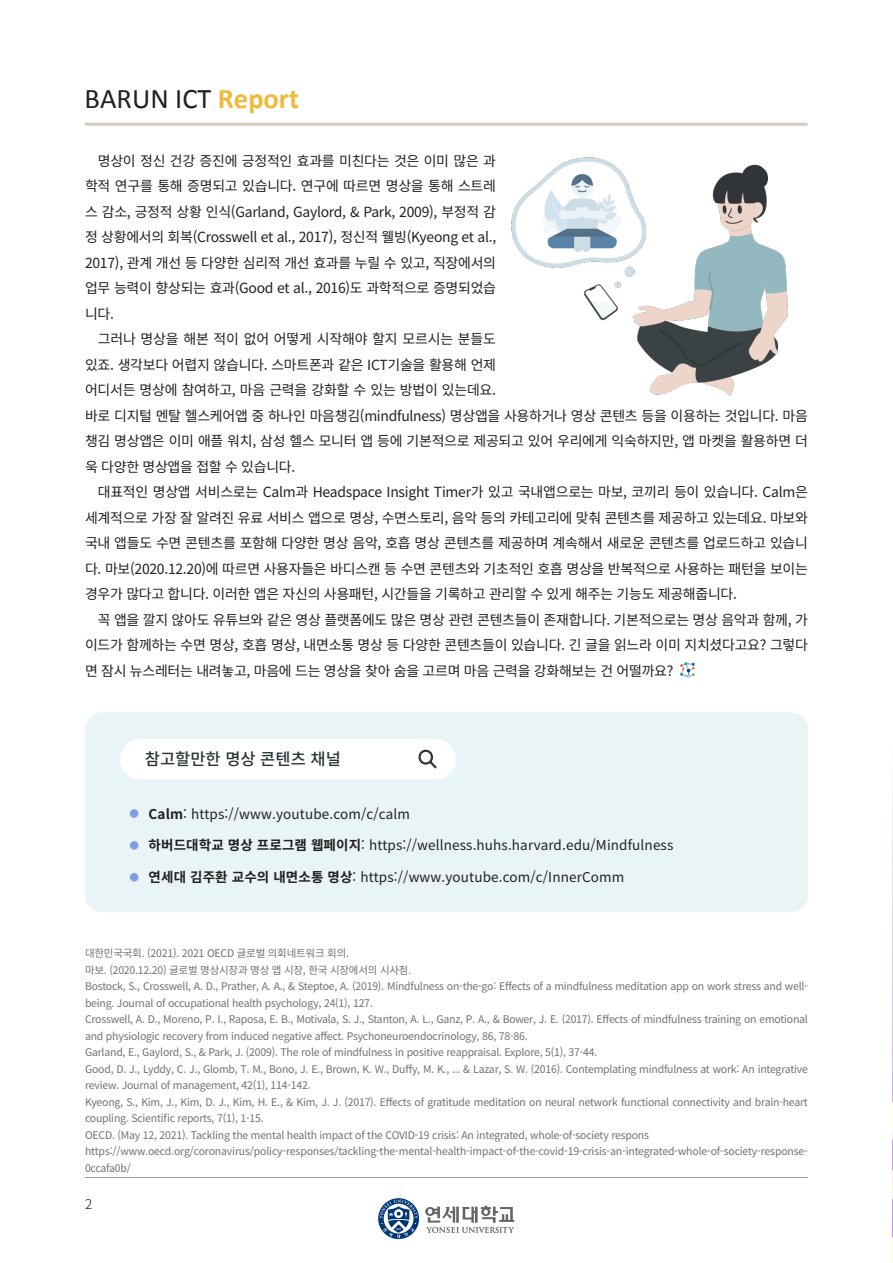
<style>
.page{position:relative;width:893px;height:1263px;background:#fff}
.page>*{position:absolute;margin:0;border:0;box-sizing:border-box;transform-origin:0 0}
.category_title{font:28.5px "Calibri";color:#231f20}
.국문_본문{font:500 16.5px "Noto Sans CJ Kkr";color:#2b3638}
.국문_본문-2{font:13.95px/25.5px "Noto Sans CJ Kkr";letter-spacing:-.02em;color:#231f20;text-align:justify}
.국문_본문-3{font:13.5px "Noto Sans CJ Kkr";letter-spacing:.01em;color:#231f20}
.t1{font:300 13.5px "Noto Sans CJ Kkr";color:#231f20}
.국문_ref{font:10.5px/16.5px "Noto Sans CJ Kkr";letter-spacing:-.02em;color:#717174}
.s1{font-weight:700;color:#f0ba38}
.s2{font-weight:700}
</style>
<div class="page">
<hr style="left:85px;top:1177px;width:723px;height:1px;background:#939598">
<div style="left:85px;top:712px;width:723px;height:200px;background:#e9f4f7;border-radius:17px"></div>
<img style="left:892px;top:788px;width:1px;height:475px">
<svg style="left:425px;top:1206px;width:89px;height:27px"></svg>
<svg style="left:378px;top:1197px;width:42px;height:43px"></svg>
<svg style="left:378px;top:1198px;width:41px;height:41px"></svg>
<svg style="left:379px;top:1199px;width:39px;height:39px"></svg>
<hr style="left:85px;top:123px;width:723px;height:3px;background:#d5cabd">
<img style="left:680px;top:663px;width:14px;height:14px">
<img style="left:511px;top:157px;width:277px;height:239px">
<div style="left:120px;top:739px;width:336px;height:40px;background:#fff;border-radius:20px"></div>
<svg style="left:418px;top:749px;width:19px;height:20px"></svg>
<div style="left:130px;top:809px;width:8px;height:9px;background:#809de8;border-radius:50%"></div>
<div style="left:130px;top:841px;width:8px;height:9px;background:#809de8;border-radius:50%"></div>
<div style="left:130px;top:873px;width:8px;height:8px;background:#809de8;border-radius:50%"></div>
<p class="category_title" style="left:85px;top:81px;width:216px">BARUN ICT <span class="s1">Report</span></p>
<p class="국문_본문-2" style="left:85px;top:148px;width:413px;text-indent:13px">명상이 정신 건강 증진에 긍정적인 효과를 미친다는 것은 이미 많은 과 학적 연구를 통해 증명되고 있습니다. 연구에 따르면 명상을 통해 스트레 스 감소, 긍정적 상황 인식(Garland, Gaylord, &amp; Park, 2009), 부정적 감 정 상황에서의 회복(Crosswell et al., 2017), 정신적 웰빙(Kyeong et al., 2017), 관계 개선 등 다양한 심리적 개선 효과를 누릴 수 있고, 직장에서의 업무 능력이 향상되는 효과(Good et al., 2016)도 과학적으로 증명되었습 니다.</p>
<p class="국문_본문-2" style="left:85px;top:327px;width:724px;text-align:left;text-indent:13px">그러나 명상을 해본 적이 없어 어떻게 시작해야 할지 모르시는 분들도<br>있죠. 생각보다 어렵지 않습니다. 스마트폰과 같은 ICT기술을 활용해 언제<br>어디서든 명상에 참여하고, 마음 근력을 강화할 수 있는 방법이 있는데요.<br>바로 디지털 멘탈 헬스케어앱 중 하나인 마음챙김(mindfulness) 명상앱을 사용하거나 영상 콘텐츠 등을 이용하는 것입니다. 마음 챙김 명상앱은 이미 애플 워치, 삼성 헬스 모니터 앱 등에 기본적으로 제공되고 있어 우리에게 익숙하지만, 앱 마켓을 활용하면 더 욱 다양한 명상앱을 접할 수 있습니다.</p>
<p class="국문_본문-2" style="left:85px;top:480px;width:724px;text-indent:13px">대표적인 명상앱 서비스로는 Calm과 Headspace Insight Timer가 있고 국내앱으로는 마보, 코끼리 등이 있습니다. Calm은 세계적으로 가장 잘 알려진 유료 서비스 앱으로 명상, 수면스토리, 음악 등의 카테고리에 맞춰 콘텐츠를 제공하고 있는데요. 마보와 국내 앱들도 수면 콘텐츠를 포함해 다양한 명상 음악, 호흡 명상 콘텐츠를 제공하며 계속해서 새로운 콘텐츠를 업로드하고 있습니 다. 마보(2020.12.20)에 따르면 사용자들은 바디스캔 등 수면 콘텐츠와 기초적인 호흡 명상을 반복적으로 사용하는 패턴을 보이는 경우가 많다고 합니다. 이러한 앱은 자신의 사용패턴, 시간들을 기록하고 관리할 수 있게 해주는 기능도 제공해줍니다.</p>
<p class="국문_본문-2" style="left:85px;top:607px;width:724px;text-indent:13px">꼭 앱을 깔지 않아도 유튜브와 같은 영상 플랫폼에도 많은 명상 관련 콘텐츠들이 존재합니다. 기본적으로는 명상 음악과 함께, 가 이드가 함께하는 수면 명상, 호흡 명상, 내면소통 명상 등 다양한 콘텐츠들이 있습니다. 긴 글을 읽느라 이미 지치셨다고요? 그렇다 면 잠시 뉴스레터는 내려놓고, 마음에 드는 영상을 찾아 숨을 고르며 마음 근력을 강화해보는 건 어떨까요?</p>
<p class="국문_본문" style="left:145px;top:750px;width:198px">참고할만한 명상 콘텐츠 채널</p>
<p class="국문_본문-3" style="left:149px;top:806px;width:263px"><span class="s2">Calm</span>: https://www.youtube.com/c/calm</p>
<p class="국문_본문-3" style="left:149px;top:838px;width:526px"><span class="s2">하버드대학교 명상 프로그램 웹페이지</span>: https://wellness.huhs.harvard.edu/Mindfulness</p>
<p class="국문_본문-3" style="left:149px;top:869px;width:477px"><span class="s2">연세대 김주환 교수의 내면소통 명상</span>: https://www.youtube.com/c/InnerComm</p>
<p class="국문_ref" style="left:85px;top:945px;width:266px">대한민국국회. (2021). 2021 OECD 글로벌 의회네트워크 회의.</p>
<p class="국문_ref" style="left:85px;top:962px;width:328px">마보. (2020.12.20) 글로벌 명상시장과 명상 앱 시장, 한국 시장에서의 시사점.</p>
<p class="국문_ref" style="left:85px;top:978px;width:724px">Bostock, S., Crosswell, A. D., Prather, A. A., &amp; Steptoe, A. (2019). Mindfulness on-the-go: Effects of a mindfulness meditation app on work stress and well&shy;being. Journal of occupational health psychology, 24(1), 127.</p>
<p class="국문_ref" style="left:85px;top:1011px;width:724px">Crosswell, A. D., Moreno, P. I., Raposa, E. B., Motivala, S. J., Stanton, A. L., Ganz, P. A., &amp; Bower, J. E. (2017). Effects of mindfulness training on emotional and physiologic recovery from induced negative affect. Psychoneuroendocrinology, 86, 78-86.</p>
<p class="국문_ref" style="left:85px;top:1044px;width:514px">Garland, E., Gaylord, S., &amp; Park, J. (2009). The role of mindfulness in positive reappraisal. Explore, 5(1), 37-44.</p>
<p class="국문_ref" style="left:85px;top:1061px;width:724px">Good, D. J., Lyddy, C. J., Glomb, T. M., Bono, J. E., Brown, K. W., Duffy, M. K., ... &amp; Lazar, S. W. (2016). Contemplating mindfulness at work: An integrative review. Journal of management, 42(1), 114-142.</p>
<p class="국문_ref" style="left:85px;top:1094px;width:724px">Kyeong, S., Kim, J., Kim, D. J., Kim, H. E., &amp; Kim, J. J. (2017). Effects of gratitude meditation on neural network functional connectivity and brain-heart coupling. Scientific reports, 7(1), 1-15.</p>
<p class="국문_ref" style="left:85px;top:1127px;width:565px">OECD. (May 12, 2021). Tackling the mental health impact of the COVID-19 crisis: An integrated, whole-of-society respons</p>
<p class="국문_ref" style="left:85px;top:1143px;width:724px">https://www.oecd.org/coronavirus/policy-responses/tackling-the-mental-health-impact-of-the-covid-19-crisis-an-integrated-whole-of-society-response-<br>0ccafa0b/</p>
<p class="t1" style="left:85px;top:1196px;width:9px">2</p>
</div>
